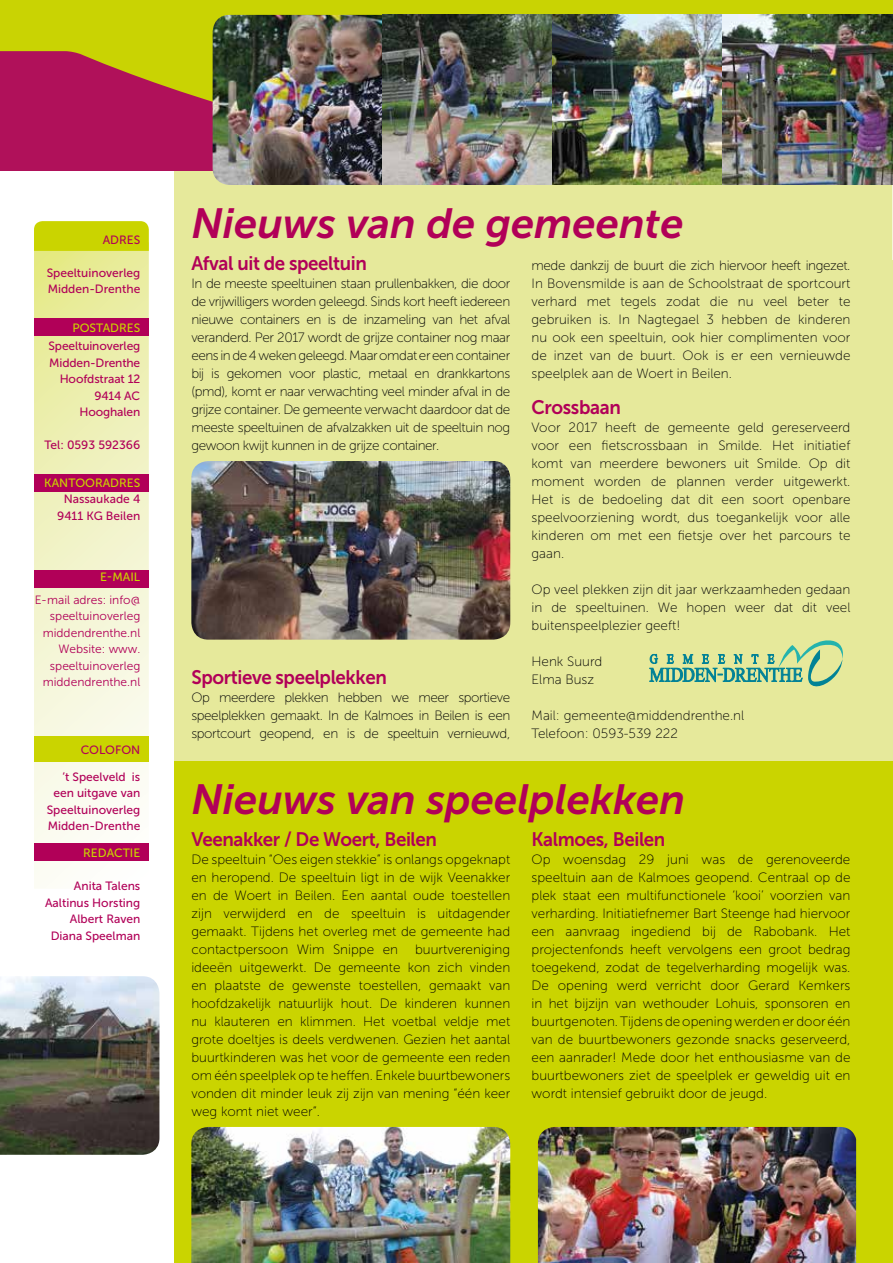
<style>
.page{position:relative;width:893px;height:1263px;background:#fff}
.page>*{position:absolute;margin:0;border:0;box-sizing:border-box;transform-origin:0 0}
.t1{font:italic 42px "Museo Sans 700";color:#b10058}
.t2{font:19.5px "Museo Sans 700";letter-spacing:-.02em;color:#b10058;scale:.96 1}
.t3{font:13.5px/18px "Museo Sans 100";color:#000;text-align:justify}
.t4{font:12px/16.5px "Museo Sans 500";color:#b10058;text-align:right}
.t5{font:12px/16.5px "Museo Sans 300";color:#b10058;text-align:right}
.t6{font:12px "Museo Sans 500";color:#cad400}
</style>
<div class="page">
<div style="left:174px;top:164px;width:719px;height:1099px;background:#e6e99b"></div>
<div style="left:174px;top:761px;width:719px;height:502px;background:#cad400"></div>
<div style="left:0;top:0;width:893px;height:160px;background:#c9d303"></div>
<svg style="left:0;top:50px;width:213px;height:120px"></svg>
<img style="left:213px;top:15px;width:170px;height:170px">
<img style="left:383px;top:15px;width:510px;height:170px">
<svg style="left:34px;top:251px;width:115px;height:637px;background:#f1f2c9"></svg>
<div style="left:34px;top:319px;width:115px;height:17px;background:#b10058"></div>
<div style="left:34px;top:474px;width:115px;height:17px;background:#b10058"></div>
<div style="left:34px;top:570px;width:115px;height:18px;background:#b10058"></div>
<div style="left:34px;top:736px;width:115px;height:25px;background:#cad400"></div>
<div style="left:34px;top:844px;width:115px;height:17px;background:#b10058"></div>
<svg style="left:34px;top:221px;width:115px;height:30px;background:#cad404"></svg>
<img style="left:0;top:976px;width:159px;height:179px">
<img style="left:191px;top:1127px;width:319px;height:136px">
<img style="left:538px;top:1127px;width:318px;height:136px">
<img style="left:191px;top:461px;width:319px;height:179px">
<svg style="left:649px;top:640px;width:194px;height:47px"></svg>
<p class="t4" style="left:103px;top:231px;width:39px">ADRES</p>
<p class="t4" style="left:47px;top:264px;width:95px;text-align:left">Speeltuinoverleg<br>Midden-Drenthe</p>
<p class="t6" style="left:72px;top:321px;width:69px">PoStADRES</p>
<p class="t4" style="left:49px;top:338px;width:93px">Speeltuinoverleg<br>Midden-Drenthe<br>Hoofdstraat 12<br>9414 AC<br>Hooghalen</p>
<p class="t4" style="left:44px;top:437px;width:97px">tel: 0593 592366</p>
<p class="t6" style="left:44px;top:476px;width:98px">KAntooRADRES</p>
<p class="t4" style="left:57px;top:491px;width:85px;text-align:center">nassaukade 4<br>9411 KG Beilen</p>
<p class="t6" style="left:100px;top:570px;width:42px">E-MAil</p>
<p class="t5" style="left:35px;top:591px;width:107px">E-mail adres: info@ speeltuinoverleg middendrenthe.nl<br>Website: www. speeltuinoverleg middendrenthe.nl</p>
<p class="t4" style="left:81px;top:741px;width:61px">ColoFon</p>
<p class="t4" style="left:47px;top:768px;width:95px">’t Speelveld is een uitgave van<br>Speeltuinoverleg<br>Midden-Drenthe</p>
<p class="t6" style="left:83px;top:846px;width:59px">REDACtiE</p>
<p class="t4" style="left:45px;top:878px;width:97px">Anita talens<br>Aaltinus Horsting<br>Albert Raven<br>Diana Speelman</p>
<h1 class="t1" style="left:191px;top:200px;width:494px">Nieuws van de gemeente</h1>
<h2 class="t2" style="left:191px;top:252px;width:184px">Afval uit de speeltuin</h2>
<p class="t3" style="left:191px;top:275px;width:320px">In de meeste speeltuinen staan prullenbakken, die door de vrijwilligers worden geleegd. Sinds kort heeft iedereen nieuwe containers en is de inzameling van het afval veranderd. Per 2017 wordt de grijze container nog maar eens in de 4 weken geleegd. Maar omdat er een container bij is gekomen voor plastic, metaal en drankkartons (pmd), komt er naar verwachting veel minder afval in de grijze container. De gemeente verwacht daardoor dat de meeste speeltuinen de afvalzakken uit de speeltuin nog gewoon kwijt kunnen in de grijze container.</p>
<p class="t3" style="left:531px;top:257px;width:320px">mede dankzij de buurt die zich hiervoor heeft ingezet.<br>In Bovensmilde is aan de Schoolstraat de sportcourt verhard met tegels zodat die nu veel beter te gebruiken is. In Nagtegael 3 hebben de kinderen nu ook een speeltuin, ook hier complimenten voor de inzet van de buurt. Ook is er een vernieuwde speelplek aan de Woert in Beilen.</p>
<h2 class="t2" style="left:531px;top:396px;width:95px">Crossbaan</h2>
<p class="t3" style="left:531px;top:419px;width:320px">Voor 2017 heeft de gemeente geld gereserveerd voor een fietscrossbaan in Smilde. Het initiatief komt van meerdere bewoners uit Smilde. Op dit moment worden de plannen verder uitgewerkt.<br>Het is de bedoeling dat dit een soort openbare speelvoorziening wordt, dus toegankelijk voor alle kinderen om met een fietsje over het parcours te gaan.</p>
<p class="t3" style="left:531px;top:580px;width:320px">Op veel plekken zijn dit jaar werkzaamheden gedaan in de speeltuinen. We hopen weer dat dit veel buitenspeelplezier geeft!</p>
<p class="t3" style="left:531px;top:652px;width:72px">Henk Suurd<br>Elma Busz</p>
<p class="t3" style="left:531px;top:706px;width:214px">Mail: gemeente@middendrenthe.nl<br>Telefoon: 0593-539 222</p>
<h2 class="t2" style="left:191px;top:666px;width:205px">Sportieve speelplekken</h2>
<p class="t3" style="left:191px;top:689px;width:320px">Op meerdere plekken hebben we meer sportieve speelplekken gemaakt. In de Kalmoes in Beilen is een sportcourt geopend, en is de speeltuin vernieuwd,</p>
<h1 class="t1" style="left:191px;top:776px;width:495px">Nieuws van speelplekken</h1>
<h2 class="t2" style="left:191px;top:828px;width:257px">Veenakker / De Woert, Beilen</h2>
<p class="t3" style="left:191px;top:851px;width:320px">De speeltuin “Oes eigen stekkie” is onlangs opgeknapt en heropend. De speeltuin ligt in de wijk Veenakker en de Woert in Beilen. Een aantal oude toestellen zijn verwijderd en de speeltuin is uitdagender gemaakt. Tijdens het overleg met de gemeente had contactpersoon Wim Snippe en</p>
<p class="t3" style="left:191px;top:940px;width:320px;text-indent:224px">buurtvereniging ideeën uitgewerkt. De gemeente kon zich vinden en plaatste de gewenste toestellen, gemaakt van hoofdzakelijk natuurlijk hout. De kinderen kunnen nu klauteren en klimmen. Het voetbal veldje met grote doeltjes is deels verdwenen. Gezien het aantal buurtkinderen was het voor de gemeente een reden om één speelplek op te heffen. Enkele buurtbewoners vonden dit minder leuk zij zijn van mening “één keer weg komt niet weer”.</p>
<h2 class="t2" style="left:531px;top:828px;width:141px">Kalmoes, Beilen</h2>
<p class="t3" style="left:531px;top:851px;width:320px">Op woensdag 29 juni was de gerenoveerde speeltuin aan de Kalmoes geopend. Centraal op de plek staat een multifunctionele ‘kooi’ voorzien van verharding. Initiatiefnemer Bart Steenge had hiervoor een aanvraag ingediend bij de Rabobank. Het projectenfonds heeft vervolgens een groot bedrag toegekend, zodat de tegelverharding mogelijk was.<br>De opening werd verricht door Gerard Kemkers in het bijzijn van wethouder Lohuis, sponsoren en buurtgenoten. Tijdens de opening werden er door één van de buurtbewoners gezonde snacks geserveerd, een aanrader! Mede door het enthousiasme van de buurtbewoners ziet de speelplek er geweldig uit en wordt intensief gebruikt door de jeugd.</p>
</div>
